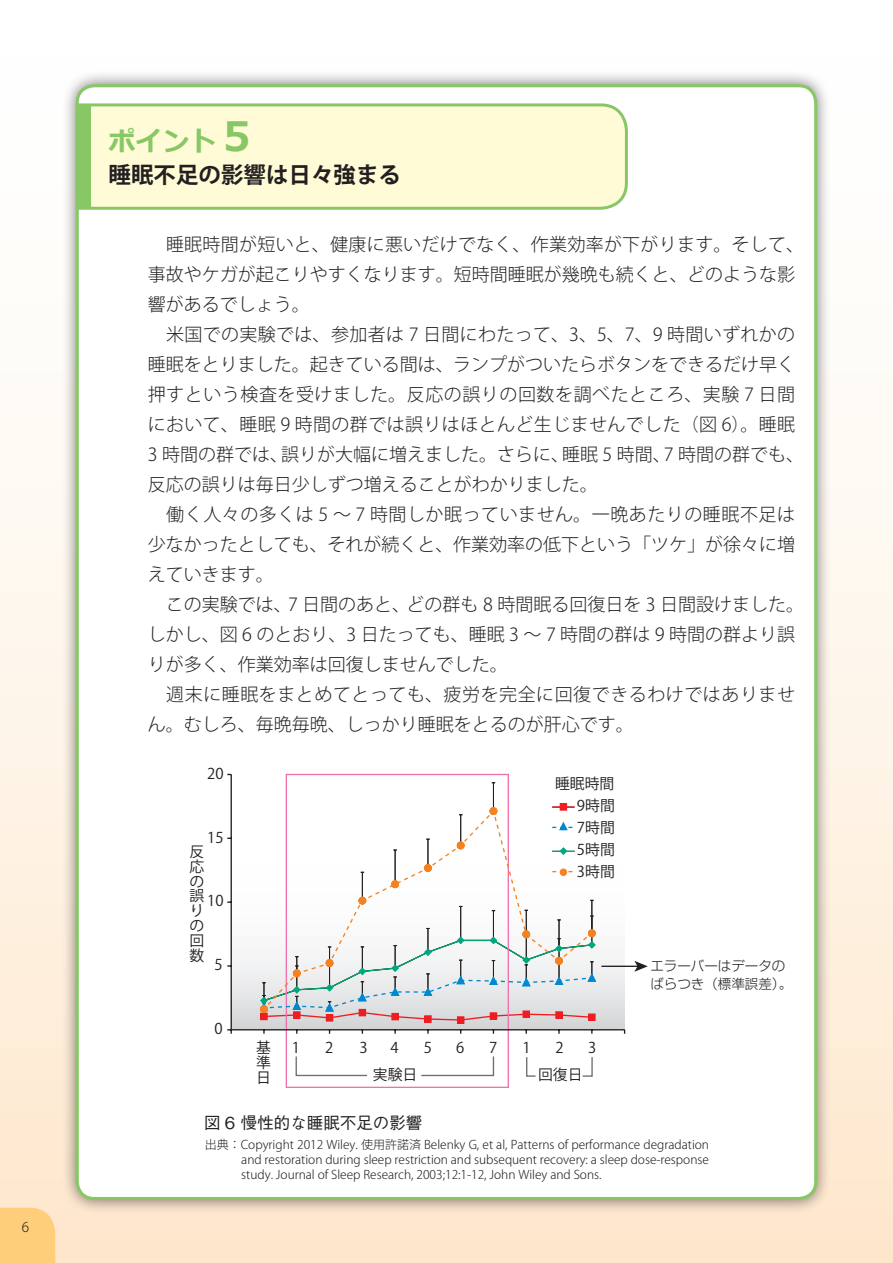
<style>
.page{position:relative;width:893px;height:1263px;background:#fff}
.page>*{position:absolute;margin:0;border:0;box-sizing:border-box;transform-origin:0 0}
.t1{font:700 27px "Meiryo";color:#87c765}
.t2{font:700 22.5px "Koz Go Pro";color:#231f20}
.t3{font:300 18px/30px "Koz Go Pro";color:#231f20}
.t4{font:300 18px/30px "Koz Go Pro";letter-spacing:.03em;color:#231f20}
.t5{font:500 16.5px "Gothic BBB Pro";color:#231f20}
.t6{font:14.85px/14.9px "Koz Go Pro";color:#231f20;text-align:justify}
.t7{font:300 13.5px/18.9px "Shin Go Pro";color:#231f20}
.t8{font:300 13.5px "Koz Go Pro";color:#231f20}
.t9{font:300 12px/15px "Koz Go Pro";color:#231f20;text-align:justify}
.s1{font-size:40.5px}
</style>
<div class="page">
<div style="left:0;top:0;width:893px;height:1263px;background:linear-gradient(to bottom,#feffff,#fee9d0)"></div>
<div style="left:0;top:1208px;width:55px;height:55px;background:#fece7a"></div>
<div style="left:61px;top:70px;width:770px;height:1144px;background:#231f20;opacity:.6"></div>
<div style="left:77px;top:86px;width:739px;height:1112px;background:#fff;border-radius:17px"></div>
<svg style="left:227px;top:773px;width:399px;height:262px"></svg>
<svg style="left:295px;top:1056px;width:72px;height:21px"></svg>
<svg style="left:526px;top:1057px;width:10px;height:20px"></svg>
<svg style="left:582px;top:1057px;width:11px;height:20px"></svg>
<svg style="left:421px;top:1056px;width:74px;height:21px"></svg>
<div style="left:457px;top:1016px;width:7px;height:7px;border:1px solid #ee1d23"></div>
<svg style="left:259px;top:782px;width:338px;height:240px"></svg>
<div style="left:588px;top:930px;width:7px;height:7px;border:1px solid #f58220;border-radius:50%"></div>
<div style="left:560px;top:869px;width:7px;height:6px;background:#f58220;border-radius:50%"></div>
<div style="left:560px;top:869px;width:7px;height:7px;border:1px solid #f58220;border-radius:50%"></div>
<hr style="left:601px;top:966px;width:37px;height:1px;background:#231f20">
<svg style="left:634px;top:961px;width:14px;height:11px"></svg>
<svg style="left:74px;top:102px;width:554px;height:109px;background:#f6f7cf"></svg>
<div style="left:78px;top:106px;width:12px;height:101px;background:#87c765"></div>
<p class="t8" style="left:22px;top:1218px;width:9px">6</p>
<p class="t1" style="left:109px;top:123px;width:144px">ポイント <span class="s1">5</span></p>
<p class="t2" style="left:109px;top:160px;width:294px">睡眠不足の影響は日々強まる</p>
<p class="t3" style="left:148px;top:229px;width:658px">　睡眠時間が短いと、健康に悪いだけでなく、作業効率が下がります。そして、事故やケガが起こりやすくなります。短時間睡眠が幾晩も続くと、どのような影響があるでしょう。</p>
<p class="t3" style="left:148px;top:319px;width:658px">　米国での実験では、参加者は 7 日間にわたって、3、5、7、9 時間いずれかの睡眠をとりました。起きている間は、ランプがついたらボタンをできるだけ早く押すという検査を受けました。反応の誤りの回数を調べたところ、実験 7 日間において、睡眠 9 時間の群では誤りはほとんど生じませんでした（図 6）。睡眠3 時間の群では、誤りが大幅に増えました。さらに、睡眠 5 時間、7 時間の群でも、反応の誤りは毎日少しずつ増えることがわかりました。</p>
<p class="t3" style="left:148px;top:499px;width:649px;text-align:justify">　働く人々の多くは 5 ～ 7 時間しか眠っていません。一晩あたりの睡眠不足は少なかったとしても、それが続くと、作業効率の低下という「ツケ」が徐々に増えていきます。</p>
<p class="t3" style="left:148px;top:589px;width:658px">　この実験では、7 日間のあと、どの群も 8 時間眠る回復日を 3 日間設けました。しかし、図 6 のとおり、3 日たっても、睡眠 3 ～ 7 時間の群は 9 時間の群より誤りが多く、作業効率は回復しませんでした。</p>
<p class="t4" style="left:148px;top:679px;width:649px">　週末に睡眠をまとめてとっても、疲労を完全に回復できるわけではありません。むしろ、毎晩毎晩、しっかり睡眠をとるのが肝心です。</p>
<p class="t6" style="left:207px;top:766px;width:18px">20</p>
<p class="t6" style="left:207px;top:830px;width:18px">15</p>
<p class="t6" style="left:189px;top:844px;width:16px;text-align:left">反応の誤りの回数</p>
<p class="t6" style="left:207px;top:894px;width:18px">10</p>
<p class="t6" style="left:214px;top:958px;width:10px">5</p>
<p class="t6" style="left:214px;top:1021px;width:10px">0</p>
<p class="t6" style="left:555px;top:776px;width:61px">睡眠時間</p>
<p class="t6" style="left:577px;top:795px;width:39px;line-height:22px">9時間7時間5時間3時間</p>
<p class="t6" style="left:256px;top:1040px;width:16px">基準日</p>
<p class="t6" style="left:292px;top:1040px;width:10px">1</p>
<p class="t6" style="left:325px;top:1040px;width:10px">2</p>
<p class="t6" style="left:359px;top:1040px;width:10px">3</p>
<p class="t6" style="left:390px;top:1040px;width:10px">4</p>
<p class="t6" style="left:424px;top:1040px;width:10px">5</p>
<p class="t6" style="left:456px;top:1040px;width:10px">6</p>
<p class="t6" style="left:489px;top:1040px;width:10px">7</p>
<p class="t6" style="left:522px;top:1040px;width:10px">1</p>
<p class="t6" style="left:555px;top:1040px;width:10px">2</p>
<p class="t6" style="left:588px;top:1040px;width:10px">3</p>
<p class="t6" style="left:373px;top:1068px;width:46px">実験日</p>
<p class="t6" style="left:538px;top:1068px;width:46px">回復日</p>
<p class="t5" style="left:204px;top:1109px;width:236px">図 6 慢性的な睡眠不足の影響　</p>
<p class="t7" style="left:650px;top:954px;width:143px">エラーバーはデータのばらつき（標準誤差）。</p>
<p class="t9" style="left:241px;top:1137px;width:469px;text-indent:-37px">出典：Copyright 2012 Wiley. 使用許諾済 Belenky G, et al, Patterns of performance degradation and restoration during sleep restriction and subsequent recovery: a sleep dose-response study. Journal of Sleep Research, 2003;12:1-12, John Wiley and Sons.</p>
</div>
